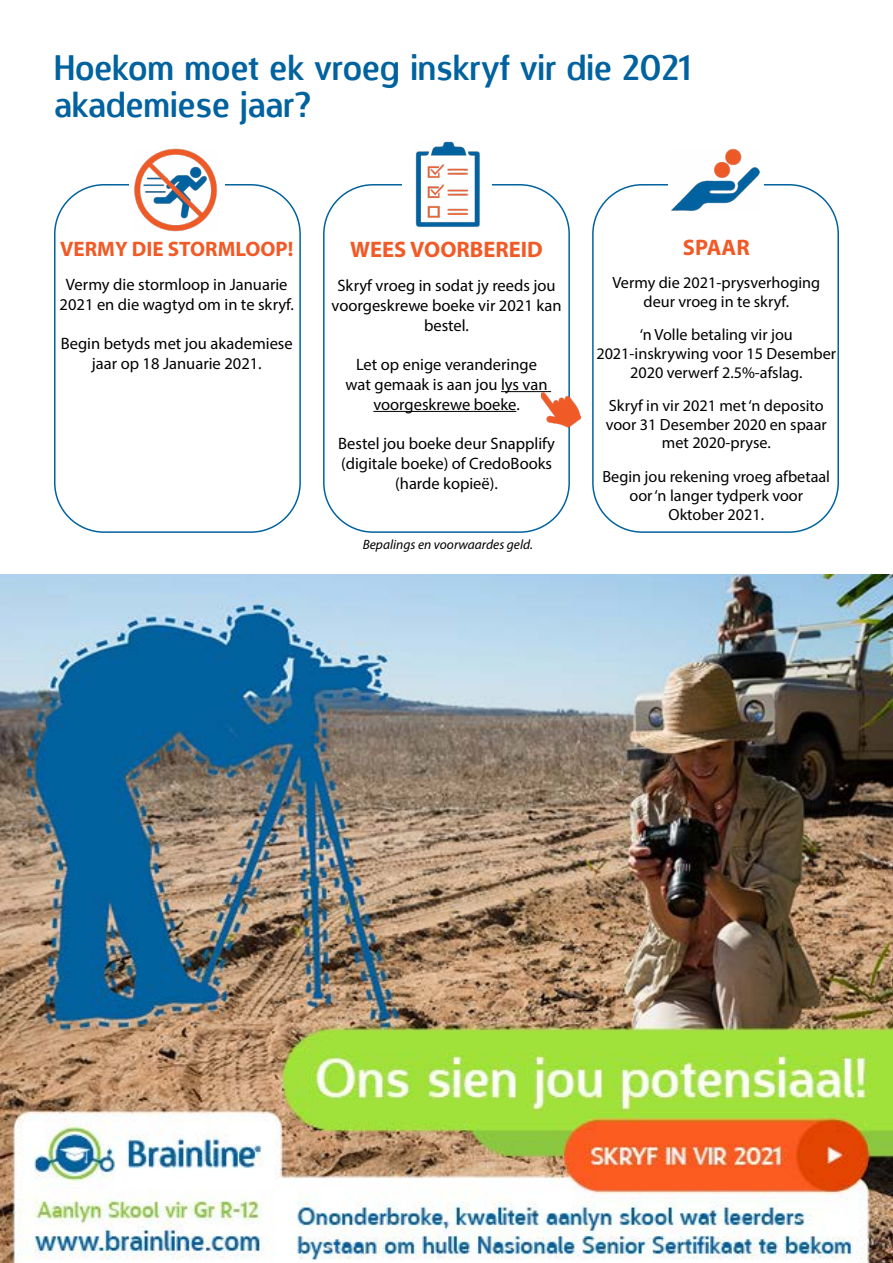
<style>
.page{position:relative;width:893px;height:1263px;background:#fff}
.page>*{position:absolute;margin:0;border:0;box-sizing:border-box;transform-origin:0 0}
.t1{font:34.5px/37.5px "Designosaur";color:#00629f}
.t2{font:700 22.5px "Myriad Pro";color:#f15a27}
.t3{font:700 21px "Myriad Pro";color:#f15a27}
.t4{font:16.5px/19.8px "Myriad Pro";color:#000;text-align:center}
.t5{font:16.2px/18.6px "Myriad Pro";color:#000;text-align:center}
.t6{font:italic 13.5px "Myriad Pro";color:#000}
</style>
<div class="page">
<hr style="left:501px;top:391px;width:50px;height:1px;background:#000">
<hr style="left:373px;top:411px;width:143px;height:1px;background:#000">
<div style="left:54px;top:184px;width:247px;height:349px;border:2px solid #00629f;border-radius:49px"></div>
<div style="left:323px;top:184px;width:247px;height:349px;border:2px solid #00629f;border-radius:49px"></div>
<div style="left:592px;top:184px;width:247px;height:349px;border:2px solid #00629f;border-radius:49px"></div>
<div style="left:129px;top:148px;width:95px;height:86px;background:#fff"></div>
<img style="left:134px;top:149px;width:83px;height:83px">
<div style="left:402px;top:140px;width:90px;height:89px;background:#fff"></div>
<img style="left:415px;top:141px;width:65px;height:86px">
<div style="left:669px;top:138px;width:95px;height:81px;background:#fff"></div>
<img style="left:671px;top:149px;width:89px;height:62px">
<img style="left:541px;top:390px;width:39px;height:37px">
<img style="left:0;top:574px;width:893px;height:689px">
<h1 class="t1" style="left:54px;top:47px;width:638px">Hoekom moet ek vroeg inskryf vir die 2021 akademiese jaar?</h1>
<p class="t3" style="left:60px;top:235px;width:235px">VERMY DIE STORMLOOP!</p>
<p class="t4" style="left:60px;top:274px;width:236px">Vermy die stormloop in Januarie<br>2021 en die wagtyd om in te skryf.</p>
<p class="t4" style="left:61px;top:334px;width:233px">Begin betyds met jou akademiese jaar op 18 Januarie 2021.</p>
<h2 class="t2" style="left:350px;top:234px;width:194px">WEES VOORBEREID</h2>
<p class="t4" style="left:332px;top:275px;width:231px">Skryf vroeg in sodat jy reeds jou voorgeskrewe boeke vir 2021 kan bestel.</p>
<p class="t4" style="left:346px;top:354px;width:204px">Let op enige veranderinge wat gemaak is aan jou lys van voorgeskrewe boeke.</p>
<p class="t4" style="left:338px;top:434px;width:218px">Bestel jou boeke deur Snapplify (digitale boeke) of CredoBooks (harde kopieë).</p>
<p class="t6" style="left:363px;top:536px;width:172px">Bepalings en voorwaardes geld.</p>
<h2 class="t2" style="left:683px;top:233px;width:68px">SPAAR</h2>
<p class="t5" style="left:612px;top:273px;width:209px">Vermy die 2021-prysverhoging deur vroeg in te skryf.</p>
<p class="t5" style="left:596px;top:325px;width:241px">‘n Volle betaling vir jou<br>2021-inskrywing voor 15 Desember<br>2020 verwerf 2.5%-afslag.</p>
<p class="t5" style="left:606px;top:396px;width:223px">Skryf in vir 2021 met ‘n deposito voor 31 Desember 2020 en spaar met 2020-pryse.</p>
<p class="t5" style="left:602px;top:467px;width:229px">Begin jou rekening vroeg afbetaal oor ‘n langer tydperk voor<br>Oktober 2021.</p>
</div>
